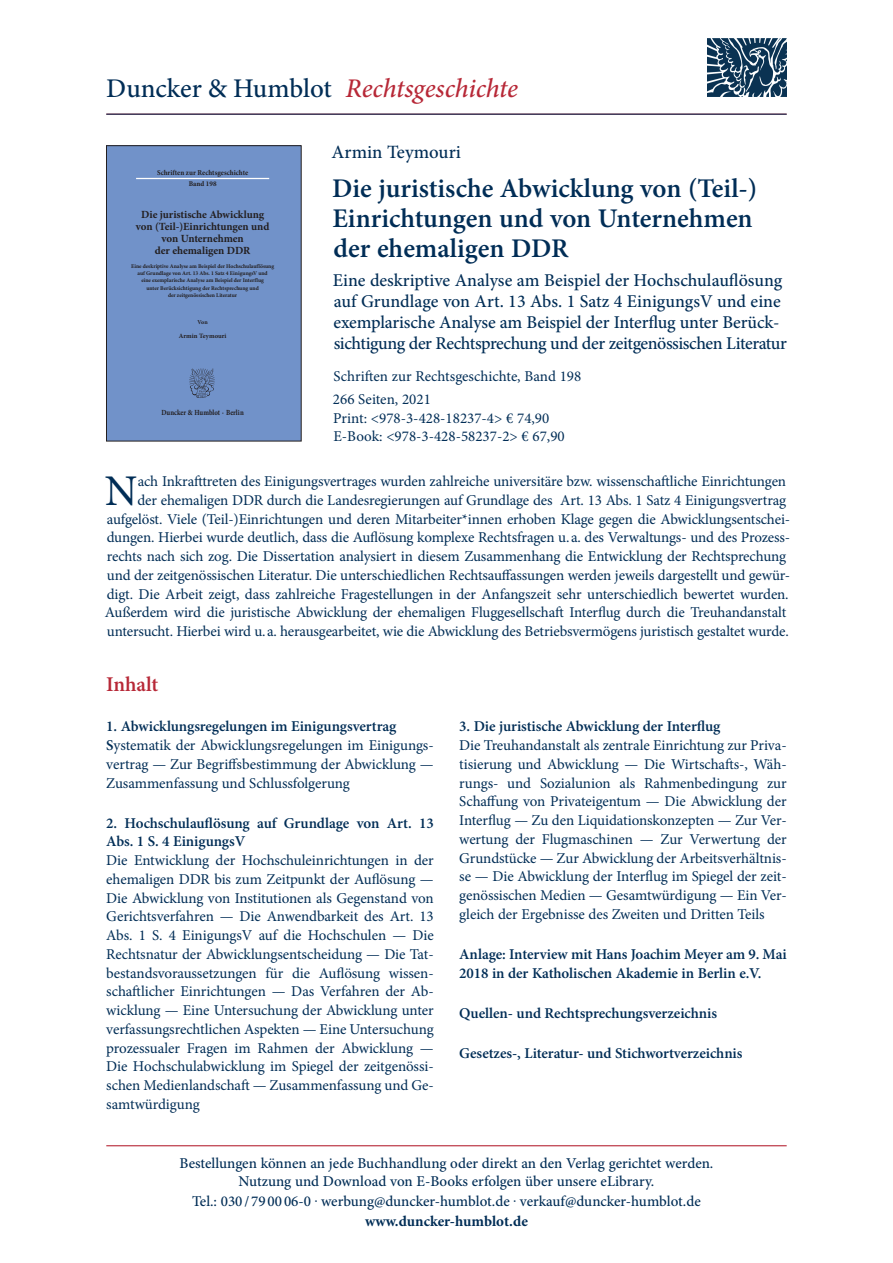
<style>
.page{position:relative;width:893px;height:1263px;background:#fff}
.page>*{position:absolute;margin:0;border:0;box-sizing:border-box;transform-origin:0 0}
.t1{font:43.8px "Minion Pro";color:#002d56}
.t2{font:600 27px/30px "Minion Pro";letter-spacing:-.005em;color:#002d56}
.t3{font:italic 500 27px "Minion Pro";letter-spacing:-.01em;color:#b72837}
.t4{font:600 21px "Minion Pro";letter-spacing:-.005em;color:#b72837}
.t5{font:500 18.75px "Minion Pro";color:#002d56}
.t6{font:500 18px/21px "Minion Pro";letter-spacing:-.01em;color:#002d56}
.t7{font:15px/18.8px "Minion Pro";letter-spacing:-.01em;color:#002d56}
.t8{font:600 15px/18.8px "Minion Pro";letter-spacing:-.005em;color:#002d56}
.t9{font:500 15px/18px "Minion Pro";color:#002d56;text-align:center}
.t10{font:700 15px "Minion Pro";color:#002d56}
.t11{font:700 10.95px/12.1px "Minion Pro";letter-spacing:-.005em;color:#231f20;text-align:center}
.t12{font:700 7.8px "Minion Pro";letter-spacing:-.005em;color:#231f20;scale:.86 1}
.t13{font:700 7.5px "Minion Pro";letter-spacing:.005em;color:#231f20;scale:.95 1}
.t14{font:700 7.2px "Minion Pro";letter-spacing:.005em;color:#231f20}
.t15{font:700 6.6px "Minion Pro";letter-spacing:.01em;color:#231f20}
.t16{font:700 6px "Minion Pro";color:#231f20}
.t17{font:700 5.7px/7.2px "Minion Pro";letter-spacing:-.01em;color:#231f20;text-align:center}
.s1{font-style:normal;color:#002d56}
.s2{font-weight:600}
</style>
<div class="page">
<hr style="left:106px;top:1145px;width:681px;height:1px;background:#b72837">
<div style="left:106px;top:146px;width:195px;height:295px;background:#7192c9"></div>
<hr style="left:136px;top:178px;width:133px;height:1px;background:#fff">
<img style="left:189px;top:368px;width:26px;height:30px">
<div style="left:106px;top:145px;width:195px;height:296px;border:1px solid #231f20"></div>
<img style="left:707px;top:38px;width:79px;height:59px">
<hr style="left:106px;top:114px;width:681px;height:1px;background:#002d56">
<h2 class="t3" style="left:106px;top:70px;width:413px"><span class="s1">Duncker &amp; Humblot</span> Rechtsgeschichte</h2>
<p class="t13" style="left:157px;top:167px;width:98px">Schriften zur Rechtsgeschichte</p>
<p class="t14" style="left:189px;top:179px;width:29px">Band 198</p>
<p class="t11" style="left:136px;top:209px;width:135px">Die juristische Abwicklung von (Teil-)Einrichtungen und von Unternehmen<br>der ehemaligen DDR</p>
<p class="t17" style="left:131px;top:263px;width:144px">Eine deskriptive Analyse am Beispiel der Hochschulauflösung auf Grundlage von Art. 13 Abs. 1 Satz 4 EinigungsV und<br>eine exemplarische Analyse am Beispiel der Interflug<br>unter Berücksichtigung der Rechtsprechung und<br>der zeitgenössischen Literatur</p>
<p class="t16" style="left:198px;top:318px;width:12px">Von</p>
<p class="t15" style="left:179px;top:331px;width:49px">Armin Teymouri</p>
<p class="t12" style="left:161px;top:407px;width:97px">Duncker &amp; Humblot · Berlin</p>
<p class="t5" style="left:332px;top:140px;width:131px">Armin Teymouri</p>
<h2 class="t2" style="left:332px;top:173px;width:427px">Die juristische Abwicklung von (Teil-)<br>Einrichtungen und von Unternehmen der ehemaligen DDR</h2>
<p class="t6" style="left:333px;top:270px;width:455px">Eine deskriptive Analyse am Beispiel der Hochschulauflösung auf Grundlage von Art. 13 Abs. 1 Satz 4 EinigungsV und eine exemplarische Analyse am Beispiel der Interflug unter Berück&shy;sichtigung der Rechtsprechung und der zeitgenössischen Literatur</p>
<p class="t7" style="left:333px;top:365px;width:250px;line-height:23px">Schriften zur Rechtsgeschichte, Band 198<br>266 Seiten, 2021</p>
<p class="t7" style="left:333px;top:408px;width:233px">Print: &lt;978-3-428-18237-4&gt; € 74,90<br>E-Book: &lt;978-3-428-58237-2&gt; € 67,90</p>
<p class="t7" style="left:105px;top:472px;width:687px;text-align:right">ach Inkrafttreten des Einigungsvertrages wurden zahlreiche universitäre bzw. wissenschaftliche Einrichtungen<br>der ehemaligen DDR durch die Landesregierungen auf Grundlage des Art. 13 Abs. 1 Satz 4 Einigungsvertrag aufgelöst. Viele (Teil-)Einrichtungen und deren Mitarbeiter*innen erhoben Klage gegen die Abwicklungsentschei&shy;dungen. Hierbei wurde deutlich, dass die Auflösung komplexe Rechtsfragen u. a. des Verwaltungs- und des Prozess&shy;rechts nach sich zog. Die Dissertation analysiert in diesem Zusammenhang die Entwicklung der Rechtsprechung und der zeitgenössischen Literatur. Die unterschiedlichen Rechtsauffassungen werden jeweils dargestellt und gewür&shy;digt. Die Arbeit zeigt, dass zahlreiche Fragestellungen in der Anfangszeit sehr unterschiedlich bewertet wurden.<br>Außerdem wird die juristische Abwicklung der ehemaligen Fluggesellschaft Interflug durch die Treuhandanstalt untersucht. Hierbei wird u.a. herausgearbeitet, wie die Abwicklung des Betriebsvermögens juristisch gestaltet wurde.</p>
<h3 class="t4" style="left:106px;top:670px;width:54px">Inhalt</h3>
<p class="t7" style="left:106px;top:717px;width:329px"><span class="s2">1. Abwicklungsregelungen im Einigungsvertrag S</span>ystematik der Abwicklungsregelungen im Einigungs&shy;vertrag — Zur Begriffsbestimmung der Abwicklung — Zusammenfassung und Schlussfolgerung</p>
<p class="t8" style="left:106px;top:813px;width:329px">2. Hochschulauflösung auf Grundlage von Art. 13<br>Abs. 1 S. 4 EinigungsV</p>
<p class="t7" style="left:106px;top:851px;width:329px;text-align:justify">Die Entwicklung der Hochschuleinrichtungen in der ehemaligen DDR bis zum Zeitpunkt der Auflösung — Die Abwicklung von Institutionen als Gegenstand von Gerichtsverfahren — Die Anwendbarkeit des Art. 13<br>Abs. 1 S. 4 EinigungsV auf die Hochschulen — Die Rechtsnatur der Abwicklungsentscheidung — Die Tat&shy;bestandsvoraussetzungen für die Auflösung wissen&shy;schaftlicher Einrichtungen — Das Verfahren der Ab&shy;wicklung — Eine Untersuchung der Abwicklung unter verfassungsrechtlichen Aspekten — Eine Untersuchung prozessualer Fragen im Rahmen der Abwicklung — Die Hochschulabwicklung im Spiegel der zeitgenössi&shy;schen Medienlandschaft — Zusammenfassung und Ge&shy;samtwürdigung</p>
<h1 class="t1" style="left:105px;top:462px;width:34px">N</h1>
<p class="t8" style="left:459px;top:717px;width:263px">3. Die juristische Abwicklung der Interflug</p>
<p class="t7" style="left:459px;top:736px;width:329px;text-align:justify">Die Treuhandanstalt als zentrale Einrichtung zur Priva&shy;tisierung und Abwicklung — Die Wirtschafts-, Wäh&shy;rungs- und Sozialunion als Rahmenbedingung zur Schaffung von Privateigentum — Die Abwicklung der Interflug — Zu den Liquidationskonzepten — Zur Ver&shy;wertung der Flugmaschinen — Zur Verwertung der Grundstücke — Zur Abwicklung der Arbeitsverhältnis&shy;se — Die Abwicklung der Interflug im Spiegel der zeit&shy;genössischen Medien — Gesamtwürdigung — Ein Ver&shy;gleich der Ergebnisse des Zweiten und Dritten Teils</p>
<p class="t8" style="left:459px;top:945px;width:329px">Anlage: Interview mit Hans Joachim Meyer am 9. Mai<br>2018 in der Katholischen Akademie in Berlin e.V.</p>
<p class="t8" style="left:459px;top:1003px;width:259px">Quellen- und Rechtsprechungsverzeichnis</p>
<p class="t8" style="left:459px;top:1043px;width:285px">Gesetzes-, Literatur- und Stichwortverzeichnis</p>
<p class="t9" style="left:179px;top:1154px;width:535px">Bestellungen können an jede Buchhandlung oder direkt an den Verlag gerichtet werden.<br>Nutzung und Download von E-Books erfolgen über unsere eLibrary.</p>
<p class="t9" style="left:192px;top:1192px;width:510px">Tel.: 030 / 79 00 06-0 . werbung@duncker-humblot.de . verkauf@duncker-humblot.de</p>
<p class="t10" style="left:365px;top:1210px;width:164px">www.duncker-humblot.de</p>
</div>
